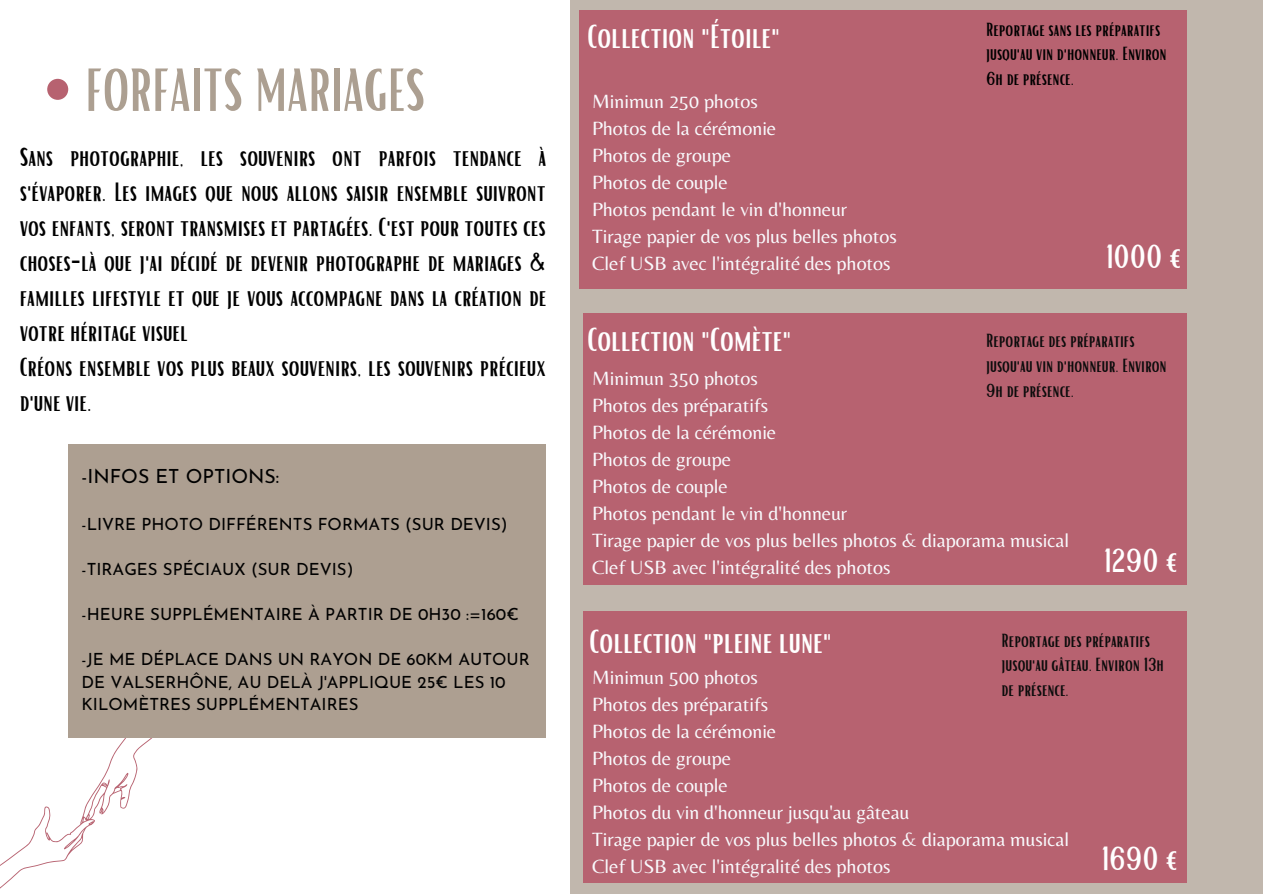
<style>
.page{position:relative;width:1263px;height:894px;background:#fff}
.page>*{position:absolute;margin:0;border:0;box-sizing:border-box;transform-origin:0 0}
.t1{font:58.65px "Bright";color:#ac9f91}
.t2{font:32.55px "Bright";color:#fff}
.t3{font:25.65px/34.8px "Bright";color:#000}
.t4{font:19.95px/27px "Belleza";color:#f9fafd}
.t5{font:19.5px "Josefin Sans";color:#000}
.t6{font:18.45px/24.8px "Bright";color:#0c0c0c}
.t7{font:18.45px/24.8px "Bright";color:#000}
.t8{font:16.8px/22.5px "Josefin Sans";color:#000}
</style>
<div class="page">
<div style="left:570px;top:0;width:693px;height:893px;background:#c1b7ad"></div>
<svg style="left:0;top:737px;width:160px;height:152px"></svg>
<div style="left:580px;top:10px;width:607px;height:278px;background:#b76270"></div>
<div style="left:47px;top:79px;width:21px;height:21px;background:#b76270;border-radius:50%"></div>
<div style="left:583px;top:313px;width:604px;height:271px;background:#b76270"></div>
<div style="left:583px;top:611px;width:604px;height:271px;background:#b76270"></div>
<div style="left:68px;top:444px;width:477px;height:293px;background:#ad9f91"></div>
<h1 class="t1" style="left:85px;top:52px;width:341px">FORFAITS MARIAGES</h1>
<p class="t3" style="left:20px;top:139px;width:528px">Sans photographie, les souvenirs ont parfois tendance à s'évaporer. Les images que nous allons saisir ensemble suivront vos enfants, seront transmises et partagées. C'est pour toutes ces choses-là que j'ai décidé de devenir photographe de mariages &amp; familles lifestyle et que je vous accompagne dans la création de votre héritage visuel<br>Créons ensemble vos plus beaux souvenirs, les souvenirs précieux d'une vie.</p>
<p class="t5" style="left:82px;top:468px;width:199px">-INFOS ET OPTIONS:</p>
<p class="t8" style="left:82px;top:514px;width:428px">-LIVRE PHOTO DIFFÉRENTS FORMATS (SUR DEVIS)</p>
<p class="t8" style="left:82px;top:559px;width:273px">-TIRAGES SPÉCIAUX (SUR DEVIS)</p>
<p class="t8" style="left:82px;top:604px;width:439px">-HEURE SUPPLÉMENTAIRE À PARTIR DE 0H30 :=160€</p>
<p class="t8" style="left:82px;top:649px;width:450px">-JE ME DÉPLACE DANS UN RAYON DE 60KM AUTOUR<br>DE VALSERHÔNE, AU DELÀ J'APPLIQUE 25€ LES 10<br>KILOMÈTRES SUPPLÉMENTAIRES</p>
<h2 class="t2" style="left:587px;top:15px;width:194px">Collection "Étoile"</h2>
<p class="t4" style="left:592px;top:87px;width:306px">Minimun 250 photos<br>Photos de la cérémonie<br>Photos de groupe<br>Photos de couple<br>Photos pendant le vin d'honneur<br>Tirage papier de vos plus belles photos<br>Clef USB avec l'intégralité des photos</p>
<p class="t7" style="left:986px;top:16px;width:182px">Reportage sans les préparatifs jusqu'au vin d'honneur. Environ<br>6h de présence.</p>
<h2 class="t2" style="left:1105px;top:235px;width:77px">1000 €</h2>
<h2 class="t2" style="left:587px;top:318px;width:205px">Collection "Comète"</h2>
<p class="t6" style="left:986px;top:327px;width:182px">Reportage des préparatifs jusqu'au vin d'honneur. Environ<br>9h de présence.</p>
<p class="t4" style="left:592px;top:364px;width:478px">Minimun 350 photos<br>Photos des préparatifs<br>Photos de la cérémonie<br>Photos de groupe<br>Photos de couple<br>Photos pendant le vin d'honneur<br>Tirage papier de vos plus belles photos &amp; diaporama musical<br>Clef USB avec l'intégralité des photos</p>
<h2 class="t2" style="left:1103px;top:539px;width:76px">1290 €</h2>
<h2 class="t2" style="left:590px;top:620px;width:244px">Collection "pleine lune"</h2>
<p class="t6" style="left:1002px;top:626px;width:164px">Reportage des préparatifs jusqu'au gâteau. Environ 13h de présence.</p>
<p class="t4" style="left:592px;top:663px;width:478px">Minimun 500 photos<br>Photos des préparatifs<br>Photos de la cérémonie<br>Photos de groupe<br>Photos de couple<br>Photos du vin d'honneur jusqu'au gâteau<br>Tirage papier de vos plus belles photos &amp; diaporama musical<br>Clef USB avec l'intégralité des photos</p>
<h2 class="t2" style="left:1101px;top:837px;width:78px">1690 €</h2>
</div>
